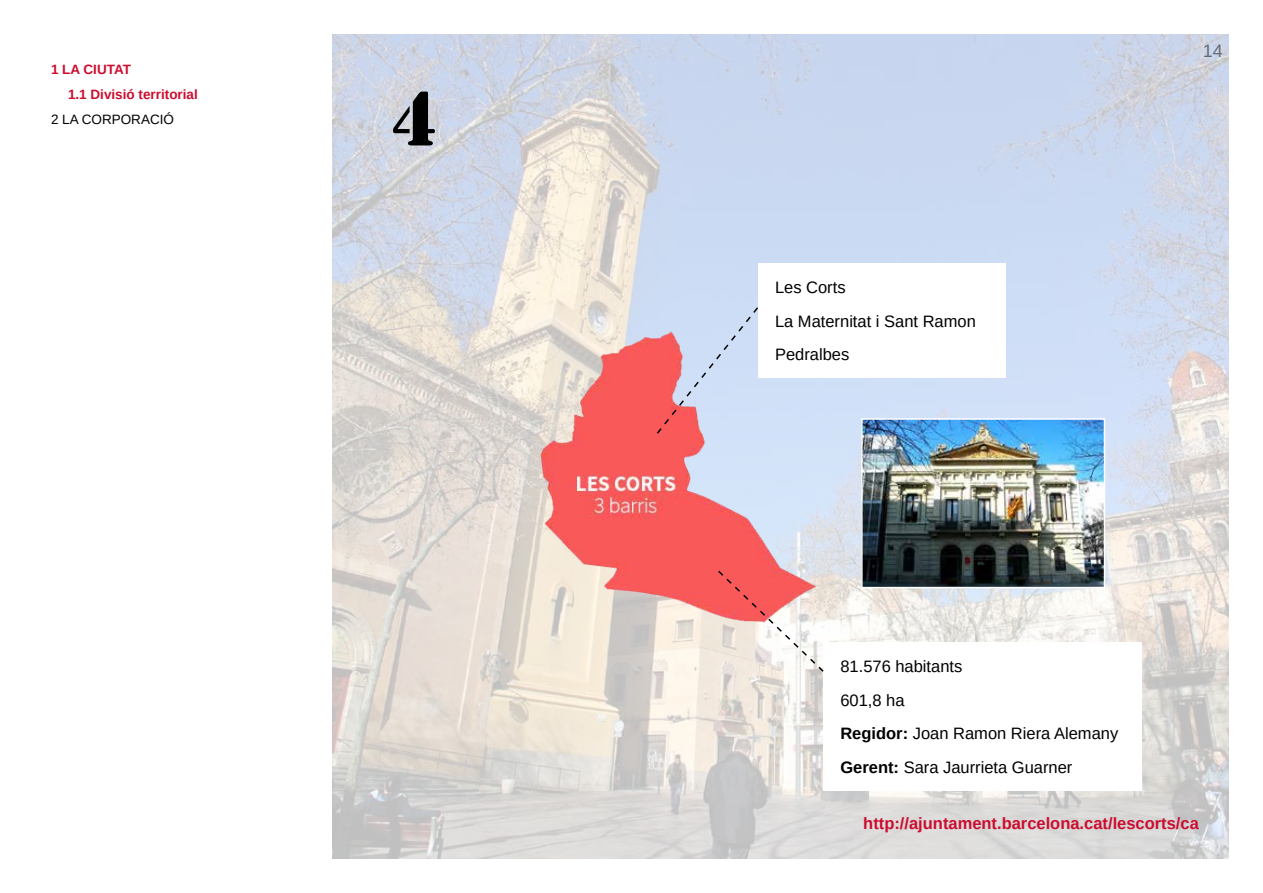
<style>
.page{position:relative;width:1263px;height:893px;background:#fff}
.page>*{position:absolute;margin:0;border:0;box-sizing:border-box;transform-origin:0 0}
.t1{font:72px "Stencil Std";color:#000}
.t2{font:18px "Arimo";color:#000}
.t3{font:16.5px/33.8px "Arimo";color:#000}
.t4{font:700 16.5px "Arimo";color:#cc0c2f}
.t5{font:700 13.5px/25px "Arimo";color:#cc0c2f}
.t6{font:13.5px "Arimo";color:#000}
.s1{font-weight:700}
</style>
<div class="page">
<img style="left:333px;top:34px;width:896px;height:825px">
<img style="left:540px;top:332px;width:276px;height:290px">
<div style="left:823px;top:642px;width:319px;height:149px;background:#fff"></div>
<svg style="left:716px;top:569px;width:109px;height:104px"></svg>
<svg style="left:655px;top:306px;width:105px;height:129px;background:#d5bfd2"></svg>
<div style="left:758px;top:263px;width:247px;height:115px;background:#fff"></div>
<img style="left:864px;top:421px;width:238px;height:164px">
<div style="left:861px;top:418px;width:244px;height:170px;border:2px solid #fff"></div>
<p class="t5" style="left:68px;top:57px;width:131px;text-indent:-17px">1 LA CIUTAT<br>1.1 Divisió territorial</p>
<p class="t6" style="left:51px;top:110px;width:125px">2 LA CORPORACIÓ</p>
<h1 class="t1" style="left:391px;top:72px;width:47px">4</h1>
<p class="t3" style="left:775px;top:270px;width:202px">Les Corts<br>La Maternitat i Sant Ramon<br>Pedralbes</p>
<p class="t2" style="left:1203px;top:39px;width:22px">14</p>
<p class="t3" style="left:840px;top:649px;width:279px">81.576 habitants<br>601,8 ha<br><span class="s1">Regidor:</span> Joan Ramon Riera Alemany<br><span class="s1">Gerent:</span> Sara Jaurrieta Guarner</p>
<p class="t4" style="left:863px;top:812px;width:337px">http://ajuntament.barcelona.cat/lescorts/ca</p>
</div>
